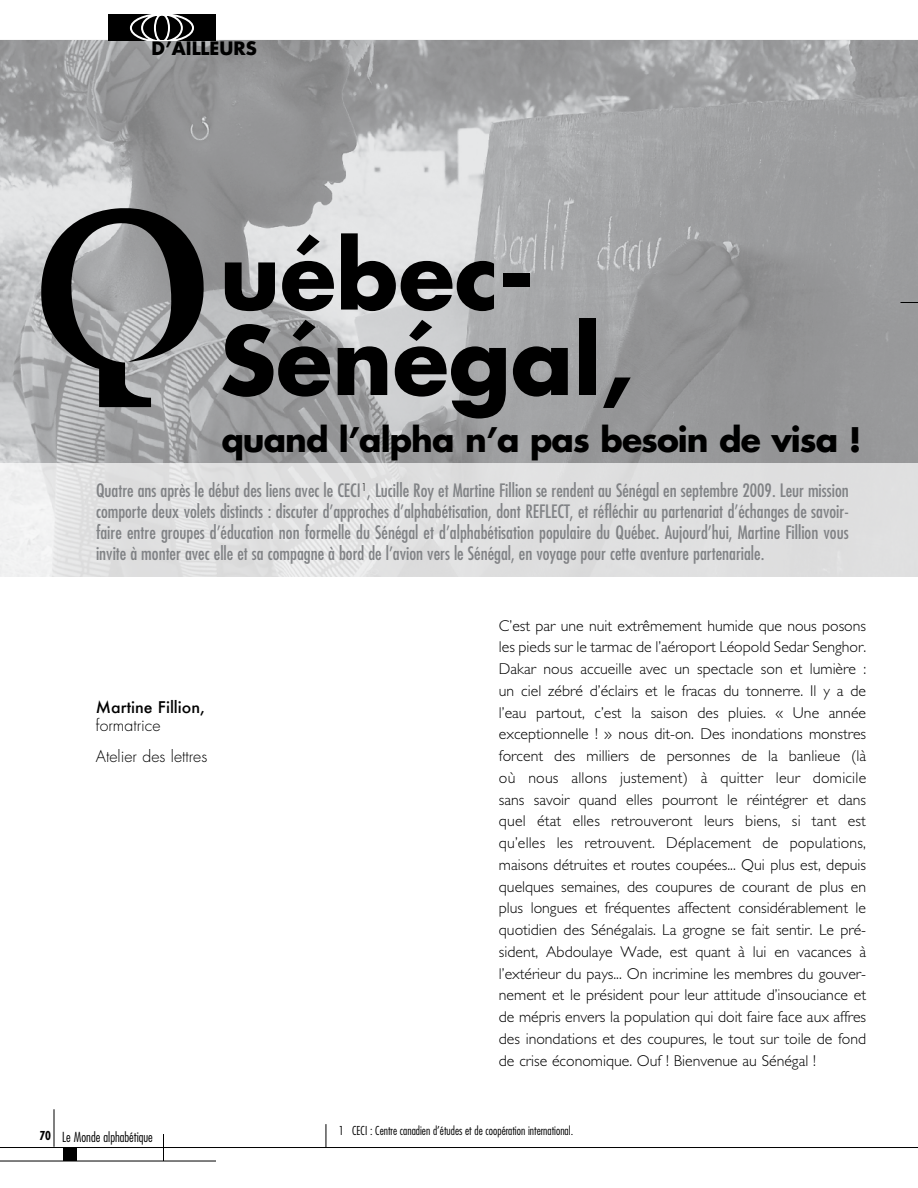
<style>
.page{position:relative;width:918px;height:1188px;background:#fff}
.page>*{position:absolute;margin:0;border:0;box-sizing:border-box;transform-origin:0 0}
.t1{font:700 218.1px "Fandango";color:#000}
.t2{font:700 91.8px "Futura";color:#000}
.t3{font:700 33px "Futura";letter-spacing:-.03em;color:#000}
.t4{font:condensed 18px/21px "Futura";color:#808285;text-align:justify}
.t5{font:700 18px "Futura";color:#000}
.t6{font:300 15.75px/21.8px "Gill Sans";color:#000;text-align:justify}
.t7{font:300 15.75px/31.3px "Futura";color:#000}
.t8{font:500 15.75px "Futura";color:#000}
.t9{font:300 condensed 13.5px "Futura";color:#000}
.t10{font:300 condensed 12px "Futura";color:#000}
.s1{font-weight:700;font-size:12px}
</style>
<div class="page">
<hr style="left:0;top:1147px;width:918px;height:1px;background:#000">
<hr style="left:0;top:1161px;width:216px;height:1px;background:#000">
<hr style="left:54px;top:1109px;width:1px;height:38px;background:#000">
<svg style="left:163px;top:1134px;width:1px;height:27px"></svg>
<div style="left:63px;top:1148px;width:13px;height:13px;background:#000"></div>
<svg style="left:326px;top:1124px;width:1px;height:23px"></svg>
<img style="left:0;top:40px;width:918px;height:424px">
<div style="left:0;top:464px;width:918px;height:113px;background:linear-gradient(to right,#e5e5e6,#ddd)"></div>
<div style="left:108px;top:14px;width:107px;height:27px;background:#000"></div>
<svg style="left:129px;top:14px;width:65px;height:27px"></svg>
<svg style="left:900px;top:248px;width:18px;height:56px"></svg>
<p class="t5" style="left:152px;top:35px;width:107px">D’AILLEURS</p>
<p class="t1" style="left:40px;top:167px;width:178px">Q</p>
<p class="t2" style="left:220px;top:211px;width:317px">uébec-</p>
<p class="t2" style="left:220px;top:297px;width:414px">Sénégal,</p>
<p class="t3" style="left:221px;top:417px;width:642px">quand l’alpha n’a pas besoin de visa !</p>
<p class="t4" style="left:96px;top:479px;width:754px">Quatre ans après le début des liens avec le CECI<sup>1</sup>, Lucille Roy et Martine Fillion se rendent au Sénégal en septembre 2009. Leur mission comporte deux volets distincts : discuter d’approches d’alphabétisation, dont REFLECT, et réfléchir au partenariat d’échanges de savoir&shy;faire entre groupes d’éducation non formelle du Sénégal et d’alphabétisation populaire du Québec. Aujourd’hui, Martine Fillion vous invite à monter avec elle et sa compagne à bord de l’avion vers le Sénégal, en voyage pour cette aventure partenariale.</p>
<p class="t8" style="left:96px;top:696px;width:111px">Martine Fillion,</p>
<p class="t7" style="left:96px;top:709px;width:113px">formatrice<br>Atelier des lettres</p>
<p class="t9" style="left:39px;top:1129px;width:115px"><span class="s1">70</span> Le Monde alphabétique</p>
<p class="t6" style="left:499px;top:615px;width:369px">C’est par une nuit extrêmement humide que nous posons les pieds sur le tarmac de l’aéroport Léopold Sedar Senghor.<br>Dakar nous accueille avec un spectacle son et lumière : un ciel zébré d’éclairs et le fracas du tonnerre. Il y a de l’eau partout, c’est la saison des pluies. « Une année exceptionnelle ! » nous dit-on. Des inondations monstres forcent des milliers de personnes de la banlieue (là où nous allons justement) à quitter leur domicile sans savoir quand elles pourront le réintégrer et dans quel état elles retrouveront leurs biens, si tant est qu’elles les retrouvent. Déplacement de populations, maisons détruites et routes coupées... Qui plus est, depuis quelques semaines, des coupures de courant de plus en plus longues et fréquentes affectent considérablement le quotidien des Sénégalais. La grogne se fait sentir. Le pré&shy;sident, Abdoulaye Wade, est quant à lui en vacances à l’extérieur du pays... On incrimine les membres du gouver&shy;nement et le président pour leur attitude d’insouciance et de mépris envers la population qui doit faire face aux affres des inondations et des coupures, le tout sur toile de fond de crise économique. Ouf ! Bienvenue au Sénégal !</p>
<p class="t10" style="left:339px;top:1123px;width:236px">1 CECI : Centre canadien d’études et de coopération international.</p>
</div>
